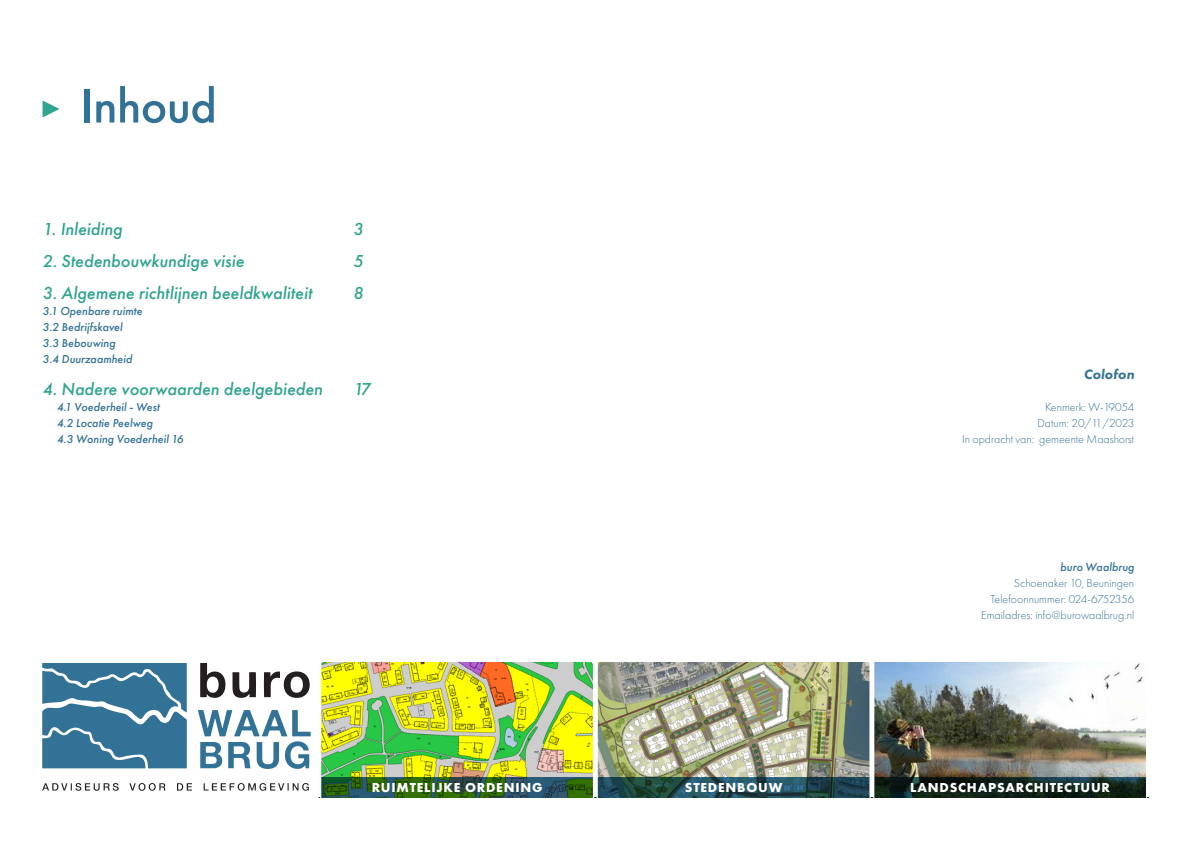
<style>
.page{position:relative;width:1191px;height:842px;background:#fff}
.page>*{position:absolute;margin:0;border:0;box-sizing:border-box;transform-origin:0 0}
.Hoofdstuktitel_inhoud{font:500 50px "Futura PT";letter-spacing:-.01em;color:#337297}
.Inhoud{font:italic 500 18px "Futura PT";color:#2fa490}
.Alineatitel{font:italic 800 14px "Futura PT";letter-spacing:.01em;color:#337297}
.t1{font:700 13.5px "Futura PT";letter-spacing:.06em;color:#fff}
.body_tekst{font:300 12px "Futura PT";color:#337297}
.Subalinea{font:italic 500 12px "Futura PT";color:#337297}
</style>
<div class="page">
<img style="left:321px;top:662px;width:825px;height:115px">
<svg style="left:321px;top:777px;width:825px;height:20px;background:#1e4235"></svg>
<svg style="left:43px;top:663px;width:144px;height:105px;background:#4981a2"></svg>
<svg style="left:177px;top:783px;width:15px;height:8px"></svg>
<svg style="left:129px;top:783px;width:36px;height:8px"></svg>
<svg style="left:43px;top:783px;width:76px;height:8px"></svg>
<svg style="left:593px;top:662px;width:5px;height:135px"></svg>
<svg style="left:869px;top:662px;width:5px;height:135px"></svg>
<svg style="left:198px;top:663px;width:113px;height:128px"></svg>
<svg style="left:43px;top:100px;width:17px;height:17px"></svg>
<p class="Hoofdstuktitel_inhoud" style="left:81px;top:76px;width:138px">Inhoud</p>
<p class="Inhoud" style="left:43px;top:217px;width:81px">1. Inleiding</p>
<p class="Inhoud" style="left:43px;top:249px;width:203px">2. Stedenbouwkundige visie</p>
<p class="Inhoud" style="left:43px;top:281px;width:271px">3. Algemene richtlijnen beeldkwaliteit</p>
<p class="Subalinea" style="left:43px;top:303px;width:101px">3.1 Openbare ruimte</p>
<p class="Subalinea" style="left:43px;top:319px;width:81px">3.2 Bedrijfskavel</p>
<p class="Subalinea" style="left:43px;top:335px;width:74px">3.3 Bebouwing</p>
<p class="Subalinea" style="left:43px;top:351px;width:91px">3.4 Duurzaamheid</p>
<p class="Inhoud" style="left:43px;top:377px;width:281px">4. Nadere voorwaarden deelgebieden</p>
<p class="Subalinea" style="left:57px;top:399px;width:105px">4.1 Voederheil - West</p>
<p class="Subalinea" style="left:57px;top:415px;width:98px">4.2 Locatie Peelweg</p>
<p class="Subalinea" style="left:57px;top:431px;width:128px">4.3 Woning Voederheil 16</p>
<p class="Inhoud" style="left:353px;top:217px;width:12px">3</p>
<p class="Inhoud" style="left:353px;top:249px;width:12px">5</p>
<p class="Inhoud" style="left:353px;top:281px;width:12px">8</p>
<p class="Inhoud" style="left:353px;top:377px;width:19px">17</p>
<p class="Alineatitel" style="left:1083px;top:365px;width:52px">Colofon</p>
<p class="body_tekst" style="left:1045px;top:400px;width:91px">Kenmerk: W-19054</p>
<p class="body_tekst" style="left:1037px;top:416px;width:98px">Datum: 20/11/2023</p>
<p class="body_tekst" style="left:962px;top:432px;width:174px">In opdracht van: gemeente Maashorst</p>
<p class="Subalinea" style="left:1060px;top:559px;width:75px">buro Waalbrug</p>
<p class="body_tekst" style="left:1014px;top:576px;width:122px">Schoenaker 10, Beuningen</p>
<p class="body_tekst" style="left:990px;top:592px;width:145px">Telefoonnummer: 024-6752356</p>
<p class="body_tekst" style="left:981px;top:608px;width:155px">Emailadres: info@burowaalbrug.nl</p>
<p class="t1" style="left:372px;top:778px;width:172px">RUIMTELIJKE ORDENING</p>
<p class="t1" style="left:685px;top:778px;width:99px">STEDENBOUW</p>
<p class="t1" style="left:910px;top:778px;width:201px">LANDSCHAPSARCHITECTUUR</p>
</div>
